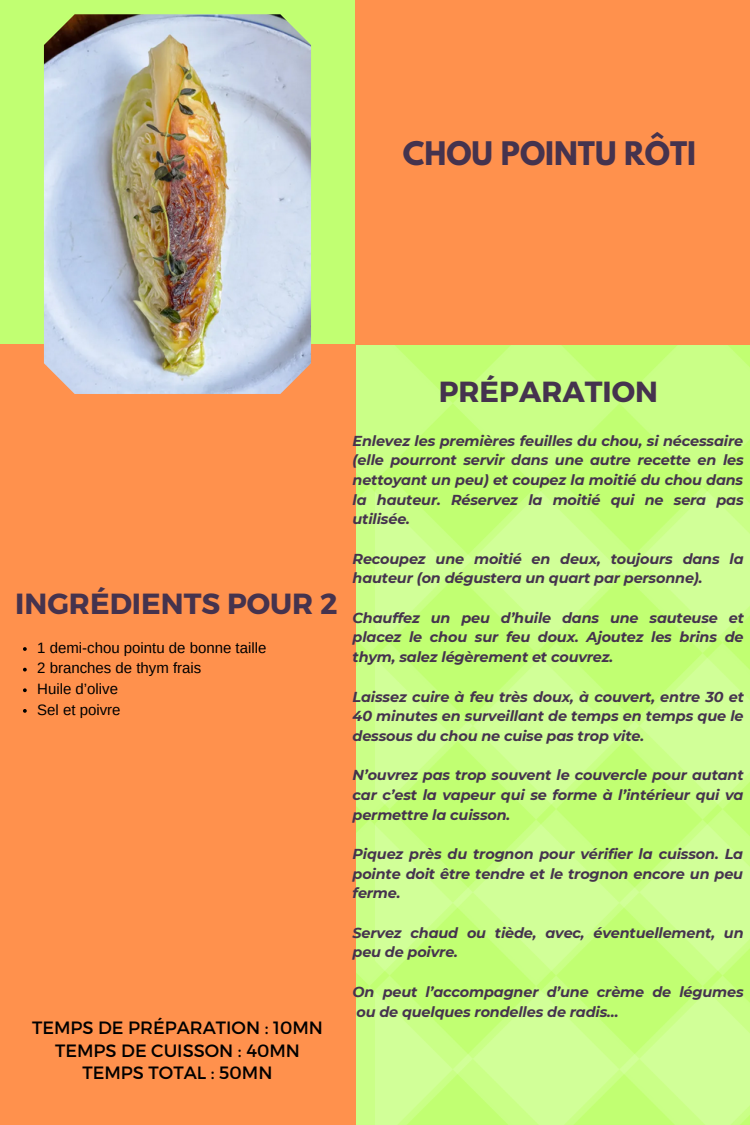
<style>
.page{position:relative;width:750px;height:1125px;background:#c1ff72}
.page>*{position:absolute;margin:0;border:0;box-sizing:border-box;transform-origin:0 0}
.t1{font:700 29.12px "Montserrat";color:#45334e}
.t2{font:700 29px "Montserrat";color:#45334e}
.t3{font:700 28.75px "League Spartan";color:#45334e}
.t4{font:17.88px/22.5px "Montserrat";color:#000;text-align:center}
.t5{font:15px/20.6px "Arimo";color:#000}
.t6{font:italic 700 14.38px/19.8px "Montserrat";letter-spacing:-.01em;color:#45334e;text-align:justify}
</style>
<div class="page">
<img style="left:355px;top:345px;width:395px;height:780px">
<div style="left:0;top:345px;width:355px;height:780px;background:#ff914d"></div>
<div style="left:355px;top:0;width:395px;height:345px;background:#ff914d"></div>
<img style="left:44px;top:14px;width:267px;height:380px">
<svg style="left:23px;top:647px;width:4px;height:4px"></svg>
<svg style="left:23px;top:668px;width:4px;height:4px"></svg>
<svg style="left:23px;top:688px;width:4px;height:4px"></svg>
<svg style="left:23px;top:709px;width:4px;height:4px"></svg>
<h3 class="t3" style="left:403px;top:139px;width:295px">CHOU POINTU RÔTI</h3>
<h1 class="t1" style="left:15px;top:584px;width:324px">INGRÉDIENTS POUR 2</h1>
<p class="t5" style="left:37px;top:637px;width:231px">1 demi-chou pointu de bonne taille<br>2 branches de thym frais<br>Huile d’olive<br>Sel et poivre</p>
<p class="t4" style="left:32px;top:1016px;width:292px">TEMPS DE PRÉPARATION : 10MN<br>TEMPS DE CUISSON : 40MN<br>TEMPS TOTAL : 50MN</p>
<h2 class="t2" style="left:439px;top:373px;width:221px">PRÉPARATION</h2>
<p class="t6" style="left:353px;top:431px;width:393px">Enlevez les premières feuilles du chou, si nécessaire (elle pourront servir dans une autre recette en les nettoyant un peu) et coupez la moitié du chou dans la hauteur. Réservez la moitié qui ne sera pas utilisée.</p>
<p class="t6" style="left:353px;top:549px;width:393px">Recoupez une moitié en deux, toujours dans la hauteur (on dégustera un quart par personne).</p>
<p class="t6" style="left:353px;top:608px;width:393px">Chauffez un peu d’huile dans une sauteuse et placez le chou sur feu doux. Ajoutez les brins de thym, salez légèrement et couvrez.</p>
<p class="t6" style="left:353px;top:686px;width:393px">Laissez cuire à feu très doux, à couvert, entre 30 et 40 minutes en surveillant de temps en temps que le dessous du chou ne cuise pas trop vite.</p>
<p class="t6" style="left:353px;top:765px;width:393px">N’ouvrez pas trop souvent le couvercle pour autant car c’est la vapeur qui se forme à l’intérieur qui va permettre la cuisson.</p>
<p class="t6" style="left:353px;top:844px;width:392px">Piquez près du trognon pour vérifier la cuisson. La pointe doit être tendre et le trognon encore un peu ferme.</p>
<p class="t6" style="left:353px;top:923px;width:393px">Servez chaud ou tiède, avec, éventuellement, un peu de poivre.</p>
<p class="t6" style="left:353px;top:982px;width:393px">On peut l’accompagner d’une crème de légumes ou de quelques rondelles de radis…</p>
</div>
